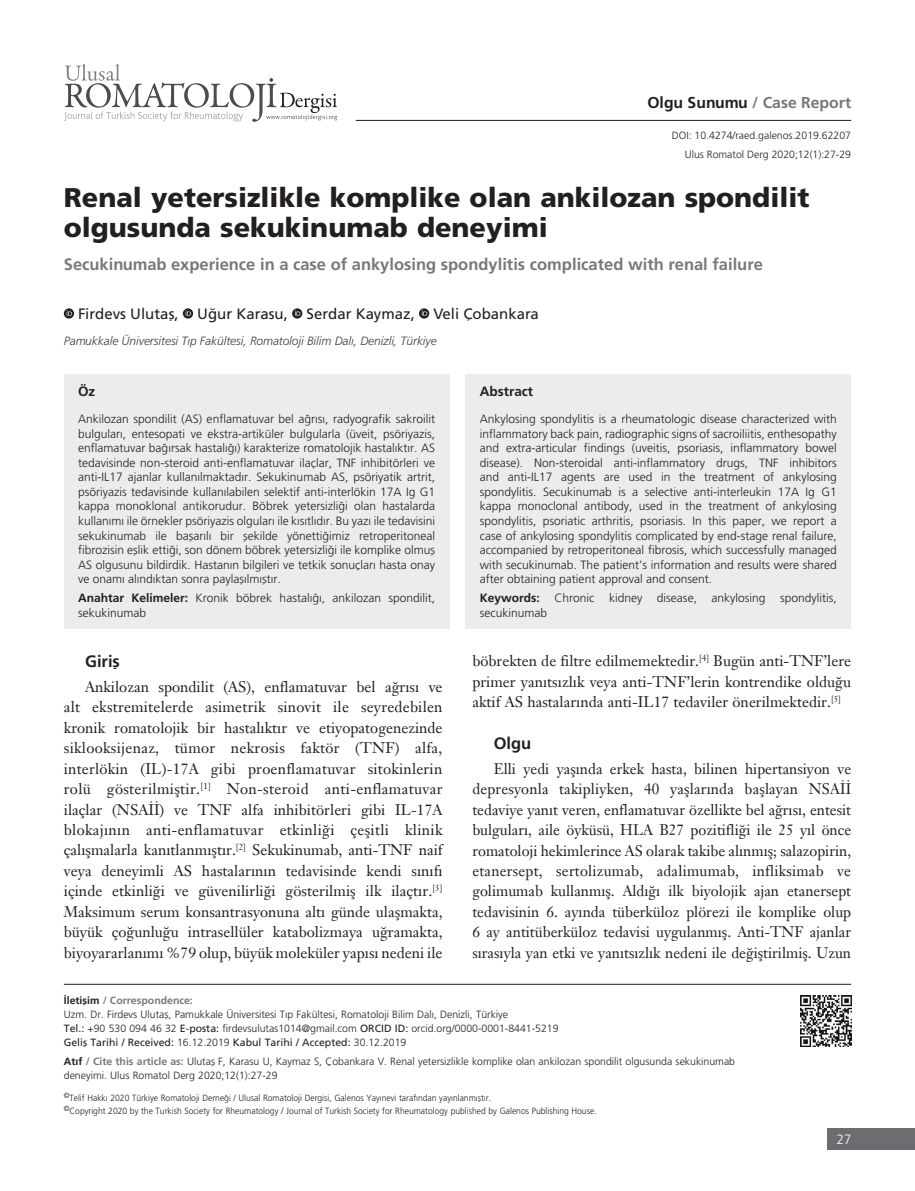
<style>
.page{position:relative;width:915px;height:1191px;background:#fff}
.page>*{position:absolute;margin:0;border:0;box-sizing:border-box;transform-origin:0 0}
.BASLIK{font:27px/30px "Frutiger Black Nr Tr";color:#231f20}
._2__BASLIK{font:16.5px "Frutiger Bold Tr";color:#76787b}
.ARA_BASLIK{font:16.5px "Frutiger Bold Tr";color:#231f20}
.t1{font:15.75px "Frutiger Bold Tr";color:#76787b}
.YAZI{font:15px/20.4px "Janson Text W04 55 Roman";color:#231f20;text-align:justify}
.YAZAR{font:15px "Frutiger Normal Tr";color:#231f20}
.OZET-YAZI{font:13.5px "Frutiger Bold Tr";color:#231f20}
.t2{font:13.5px "Frutiger Light Nr Tr";color:#fff;scale:.95 1}
.OZET-YAZI-2{font:12px/14.5px "Frutiger Light Nr Tr";color:#231f20;text-align:justify}
.KURUM{font:12px "Frutiger Light Italic Tr";letter-spacing:-.005em;color:#3e3e3f}
.DOI{font:10.5px/14.2px "Frutiger Light Nr Tr";color:#231f20}
.SAYFA_NO{font:10.5px "Frutiger Light Nr Tr";color:#231f20}
.t3{font:10.5px "Frutiger Bold Tr";color:#76787b}
.t4{font:9px "Frutiger Light Nr Tr";color:#231f20;scale:.95 1}
.s1{color:#231f20}
.s2{font-family:"Frutiger Bold Tr"}
.s3{font-family:"Frutiger Normal Tr"}
.s4{font-family:"Frutiger Bold Tr";color:#76787b}
</style>
<div class="page">
<hr style="left:355px;top:120px;width:495px;height:1px;background:#231f20">
<div style="left:826px;top:1128px;width:88px;height:21px;background:#6c6d70"></div>
<svg style="left:64px;top:64px;width:273px;height:58px"></svg>
<div style="left:64px;top:374px;width:385px;height:254px;background:#ececee"></div>
<div style="left:465px;top:374px;width:385px;height:254px;background:#ececee"></div>
<svg style="left:64px;top:308px;width:10px;height:10px"></svg>
<svg style="left:67px;top:310px;width:5px;height:6px"></svg>
<svg style="left:183px;top:308px;width:10px;height:10px"></svg>
<svg style="left:185px;top:310px;width:6px;height:6px"></svg>
<svg style="left:292px;top:308px;width:10px;height:10px"></svg>
<svg style="left:295px;top:310px;width:5px;height:6px"></svg>
<svg style="left:419px;top:308px;width:10px;height:10px"></svg>
<svg style="left:421px;top:310px;width:6px;height:6px"></svg>
<hr style="left:64px;top:984px;width:786px;height:1px;background:#231f20">
<img style="left:800px;top:995px;width:50px;height:51px">
<h3 class="t1" style="left:647px;top:93px;width:205px"><span class="s1">Olgu Sunumu</span> / Case Report</h3>
<p class="DOI" style="left:671px;top:129px;width:181px">DOI: 10.4274/raed.galenos.2019.62207</p>
<p class="SAYFA_NO" style="left:684px;top:148px;width:168px">Ulus Romatol Derg 2020;12(1):27-29</p>
<p class="BASLIK" style="left:64px;top:182px;width:746px">Renal yetersizlikle komplike olan ankilozan spondilit olgusunda sekukinumab deneyimi</p>
<p class="_2__BASLIK" style="left:64px;top:254px;width:700px">Secukinumab experience in a case of ankylosing spondylitis complicated with renal failure</p>
<p class="YAZAR" style="left:78px;top:304px;width:462px">Firdevs Ulutaş, Uğur Karasu, Serdar Kaymaz, Veli Çobankara</p>
<p class="KURUM" style="left:64px;top:333px;width:374px">Pamukkale Üniversitesi Tıp Fakültesi, Romatoloji Bilim Dalı, Denizli, Türkiye</p>
<p class="OZET-YAZI" style="left:78px;top:383px;width:19px">Öz</p>
<p class="OZET-YAZI" style="left:479px;top:383px;width:55px">Abstract</p>
<p class="OZET-YAZI-2" style="left:78px;top:412px;width:358px">Ankilozan spondilit (AS) enflamatuvar bel ağrısı, radyografik sakroilit bulguları, entesopati ve ekstra-artiküler bulgularla (üveit, psöriyazis, enflamatuvar bağırsak hastalığı) karakterize romatolojik hastalıktır. AS tedavisinde non-steroid anti-enflamatuvar ilaçlar, TNF inhibitörleri ve anti-IL17 ajanlar kullanılmaktadır. Sekukinumab AS, psöriyatik artrit, psöriyazis tedavisinde kullanılabilen selektif anti-interlökin 17A Ig G1 kappa monoklonal antikorudur. Böbrek yetersizliği olan hastalarda kullanımı ile örnekler psöriyazis olguları ile kısıtlıdır. Bu yazı ile tedavisini sekukinumab ile başarılı bir şekilde yönettiğimiz retroperitoneal fibrozisin eşlik ettiği, son dönem böbrek yetersizliği ile komplike olmuş AS olgusunu bildirdik. Hastanın bilgileri ve tetkik sonuçları hasta onay ve onamı alındıktan sonra paylaşılmıştır.</p>
<p class="OZET-YAZI-2" style="left:78px;top:590px;width:358px"><span class="s2">Anahtar Kelimeler:</span> Kronik böbrek hastalığı, ankilozan spondilit, sekukinumab</p>
<p class="ARA_BASLIK" style="left:85px;top:651px;width:36px">Giriş</p>
<p class="YAZI" style="left:64px;top:676px;width:380px;text-indent:21px">Ankilozan spondilit (AS), enflamatuvar bel ağrısı ve alt ekstremitelerde asimetrik sinovit ile seyredebilen kronik romatolojik bir hastalıktır ve etiyopatogenezinde siklooksijenaz, tümor nekrosis faktör (TNF) alfa, interlökin (IL)-17A gibi proenflamatuvar sitokinlerin rolü gösterilmiştir.<sup>[1]</sup> Non-steroid anti-enflamatuvar ilaçlar (NSAİİ) ve TNF alfa inhibitörleri gibi IL-17A blokajının anti-enflamatuvar etkinliği çeşitli klinik çalışmalarla kanıtlanmıştır.<sup>[2]</sup> Sekukinumab, anti-TNF naif veya deneyimli AS hastalarının tedavisinde kendi sınıfı içinde etkinliği ve güvenilirliği gösterilmiş ilk ilaçtır.<sup>[3] </sup>Maksimum serum konsantrasyonuna altı günde ulaşmakta, büyük çoğunluğu intrasellüler katabolizmaya uğramakta, biyoyararlanımı %79 olup, büyük moleküler yapısı nedeni ile</p>
<p class="OZET-YAZI-2" style="left:479px;top:412px;width:358px">Ankylosing spondylitis is a rheumatologic disease characterized with inflammatory back pain, radiographic signs of sacroiliitis, enthesopathy and extra-articular findings (uveitis, psoriasis, inflammatory bowel disease). Non-steroidal anti-inflammatory drugs, TNF inhibitors and anti-IL17 agents are used in the treatment of ankylosing spondylitis. Secukinumab is a selective anti-interleukin 17A Ig G1 kappa monoclonal antibody, used in the treatment of ankylosing spondylitis, psoriatic arthritis, psoriasis. In this paper, we report a case of ankylosing spondylitis complicated by end-stage renal failure, accompanied by retroperitoneal fibrosis, which successfully managed with secukinumab. The patient’s information and results were shared after obtaining patient approval and consent.</p>
<p class="OZET-YAZI-2" style="left:479px;top:590px;width:358px"><span class="s2">Keywords:</span> Chronic kidney disease, ankylosing spondylitis, secukinumab</p>
<p class="YAZI" style="left:472px;top:650px;width:380px">böbrekten de filtre edilmemektedir.<sup>[4]</sup> Bugün anti-TNF’lere primer yanıtsızlık veya anti-TNF’lerin kontrendike olduğu aktif AS hastalarında anti-IL17 tedaviler önerilmektedir.<sup>[5]</sup></p>
<p class="ARA_BASLIK" style="left:493px;top:733px;width:39px">Olgu</p>
<p class="YAZI" style="left:472px;top:758px;width:380px;text-indent:21px">Elli yedi yaşında erkek hasta, bilinen hipertansiyon ve depresyonla takipliyken, 40 yaşlarında başlayan NSAİİ tedaviye yanıt veren, enflamatuvar özellikte bel ağrısı, entesit bulguları, aile öyküsü, HLA B27 pozitifliği ile 25 yıl önce romatoloji hekimlerince AS olarak takibe alınmış; salazopirin, etanersept, sertolizumab, adalimumab, infliksimab ve golimumab kullanmış. Aldığı ilk biyolojik ajan etanersept tedavisinin 6. ayında tüberküloz plörezi ile komplike olup 6 ay antitüberküloz tedavisi uygulanmış. Anti-TNF ajanlar sırasıyla yan etki ve yanıtsızlık nedeni ile değiştirilmiş. Uzun</p>
<p class="t3" style="left:64px;top:993px;width:130px"><span class="s1">İletişim</span> / Correspondence:</p>
<p class="DOI" style="left:64px;top:1007px;width:496px">Uzm. Dr. Firdevs Ulutaş, Pamukkale Üniversitesi Tıp Fakültesi, Romatoloji Bilim Dalı, Denizli, Türkiye<br><span class="s3">Tel.:</span> +90 530 094 46 32 <span class="s3">E-posta:</span> firdevsulutas1014@gmail.com <span class="s3">ORCID ID:</span> orcid.org/0000-0001-8441-5219<br><span class="s3">Geliş Tarihi / Received:</span> 16.12.2019 <span class="s3">Kabul Tarihi / Accepted:</span> 30.12.2019</p>
<p class="DOI" style="left:64px;top:1054px;width:672px"><span class="s2">Atıf</span> <span class="s4">/ Cite this article as:</span> Ulutaş F, Karasu U, Kaymaz S, Çobankara V. Renal yetersizlikle komplike olan ankilozan spondilit olgusunda sekukinumab deneyimi. Ulus Romatol Derg 2020;12(1):27-29</p>
<p class="t4" style="left:64px;top:1093px;width:451px"><sup>©</sup>Telif Hakkı 2020 Türkiye Romatoloji Derneği / Ulusal Romatoloji Dergisi, Galenos Yayınevi tarafından yayınlanmıştır.</p>
<p class="t4" style="left:64px;top:1105px;width:562px"><sup>©</sup>Copyright 2020 by the Turkish Society for Rheumatology / Journal of Turkish Society for Rheumatology published by Galenos Publishing House.</p>
<p class="t2" style="left:836px;top:1131px;width:17px">27</p>
</div>
